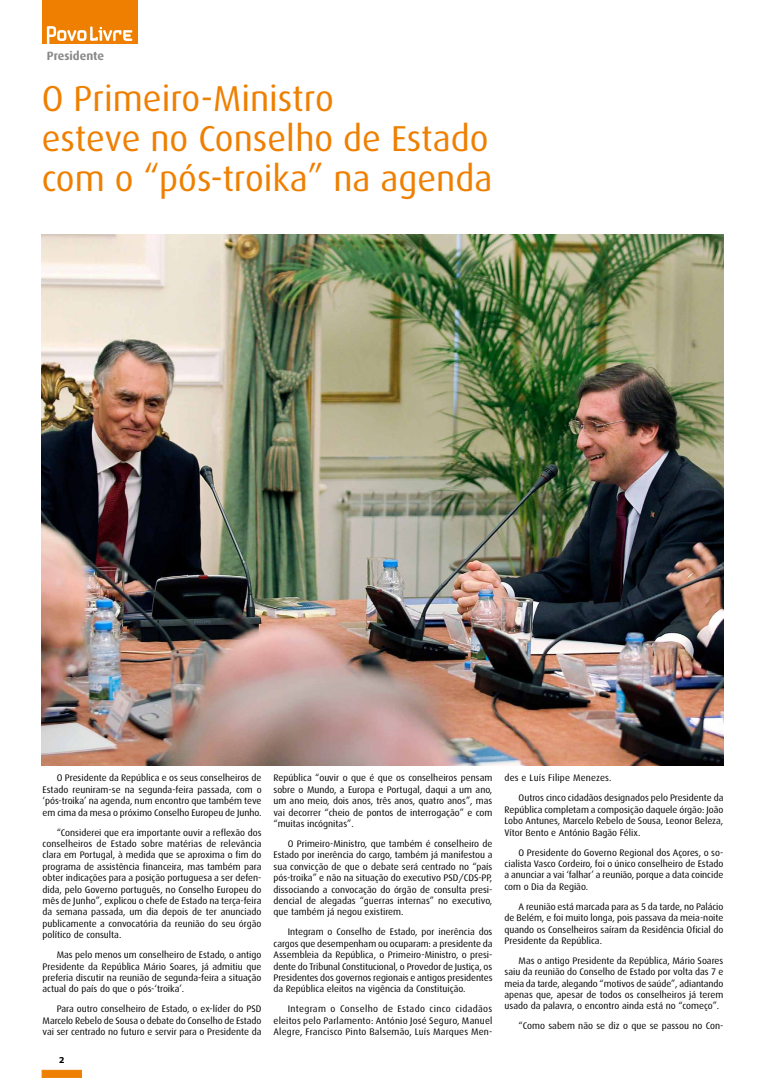
<style>
.page{position:relative;width:766px;height:1078px;background:#fff}
.page>*{position:absolute;margin:0;border:0;box-sizing:border-box;transform-origin:0 0}
.t1{font:36px/40px "Dax";color:#ee7f00}
.t2{font:700 12px "Dax";color:#87888a}
.t3{font:9.5px/11.4px "Dax";color:#000;text-align:justify}
.t4{font:700 8px "Verdana";color:#000}
</style>
<div class="page">
<div style="left:42px;top:1069px;width:40px;height:8px;background:#ee7f00;border:1px solid #ee7f00"></div>
<div style="left:43px;top:0;width:95px;height:44px;background:#ee7f00"></div>
<svg style="left:47px;top:26px;width:85px;height:18px"></svg>
<img style="left:42px;top:234px;width:681px;height:531px">
<p class="t2" style="left:47px;top:49px;width:59px">Presidente</p>
<h1 class="t1" style="left:42px;top:79px;width:452px">O Primeiro-Ministro<br>esteve no Conselho de Estado com o “pós-troika” na agenda</h1>
<p class="t3" style="left:43px;top:772px;width:220px;text-indent:14px">O Presidente da República e os seus conselheiros de Estado reuniram-se na segunda-feira passada, com o ‘pós-troika’ na agenda, num encontro que também teve em cima da mesa o próximo Conselho Europeu de Junho.</p>
<p class="t3" style="left:43px;top:826px;width:220px;text-indent:14px">“Considerei que era importante ouvir a reflexão dos conselheiros de Estado sobre matérias de relevância clara em Portugal, à medida que se aproxima o fim do programa de assistência financeira, mas também para obter indicações para a posição portuguesa a ser defen&shy;dida, pelo Governo português, no Conselho Europeu do mês de Junho”, explicou o chefe de Estado na terça-feira da semana passada, um dia depois de ter anunciado publicamente a convocatória da reunião do seu órgão político de consulta.</p>
<p class="t3" style="left:43px;top:949px;width:220px;text-indent:14px">Mas pelo menos um conselheiro de Estado, o antigo Presidente da República Mário Soares, já admitiu que preferia discutir na reunião de segunda-feira a situação actual do país do que o pós-‘troika’.</p>
<p class="t3" style="left:43px;top:1003px;width:220px;text-indent:14px">Para outro conselheiro de Estado, o ex-líder do PSD Marcelo Rebelo de Sousa o debate do Conselho de Estado vai ser centrado no futuro e servir para o Presidente da</p>
<p class="t4" style="left:59px;top:1054px;width:7px">2</p>
<p class="t3" style="left:273px;top:772px;width:220px">República “ouvir o que é que os conselheiros pensam sobre o Mundo, a Europa e Portugal, daqui a um ano, um ano meio, dois anos, três anos, quatro anos”, mas vai decorrer “cheio de pontos de interrogação” e com “muitas incógnitas”.</p>
<p class="t3" style="left:273px;top:837px;width:220px;text-indent:14px">O Primeiro-Ministro, que também é conselheiro de Estado por inerência do cargo, também já manifestou a sua convicção de que o debate será centrado no “país pós-troika” e não na situação do executivo PSD/CDS-PP, dissociando a convocação do órgão de consulta presi&shy;dencial de alegadas “guerras internas” no executivo, que também já negou existirem.</p>
<p class="t3" style="left:273px;top:926px;width:220px;text-indent:14px">Integram o Conselho de Estado, por inerência dos cargos que desempenham ou ocuparam: a presidente da Assembleia da República, o Primeiro-Ministro, o presi&shy;dente do Tribunal Constitucional, o Provedor de Justiça, os Presidentes dos governos regionais e antigos presidentes da República eleitos na vigência da Constituição.</p>
<p class="t3" style="left:273px;top:1003px;width:220px;text-indent:14px">Integram o Conselho de Estado cinco cidadãos eleitos pelo Parlamento: António José Seguro, Manuel Alegre, Francisco Pinto Balsemão, Luís Marques Men-</p>
<p class="t3" style="left:518px;top:768px;width:206px;line-height:19.9px;text-indent:-14px">des e Luís Filipe Menezes.<br>Outros cinco cidadãos designados pelo Presidente da</p>
<p class="t3" style="left:504px;top:803px;width:220px">República completam a composição daquele órgão: João Lobo Antunes, Marcelo Rebelo de Sousa, Leonor Beleza, Vítor Bento e António Bagão Félix.</p>
<p class="t3" style="left:504px;top:846px;width:220px;text-indent:14px">O Presidente do Governo Regional dos Açores, o so&shy;cialista Vasco Cordeiro, foi o único conselheiro de Estado a anunciar a vai ‘falhar’ a reunião, porque a data coincide com o Dia da Região.</p>
<p class="t3" style="left:504px;top:900px;width:220px;text-indent:14px">A reunião está marcada para as 5 da tarde, no Palácio de Belém, e foi muito longa, pois passava da meia-noite quando os Conselheiros saíram da Residência Oficial do Presidente da República.</p>
<p class="t3" style="left:504px;top:954px;width:220px;text-indent:14px">Mas o antigo Presidente da República, Mário Soares saiu da reunião do Conselho de Estado por volta das 7 e meia da tarde, alegando “motivos de saúde”, adiantando apenas que, apesar de todos os conselheiros já terem usado da palavra, o encontro ainda está no “começo”.</p>
<p class="t3" style="left:518px;top:1020px;width:206px">“Como sabem não se diz o que se passou no Con-</p>
</div>
